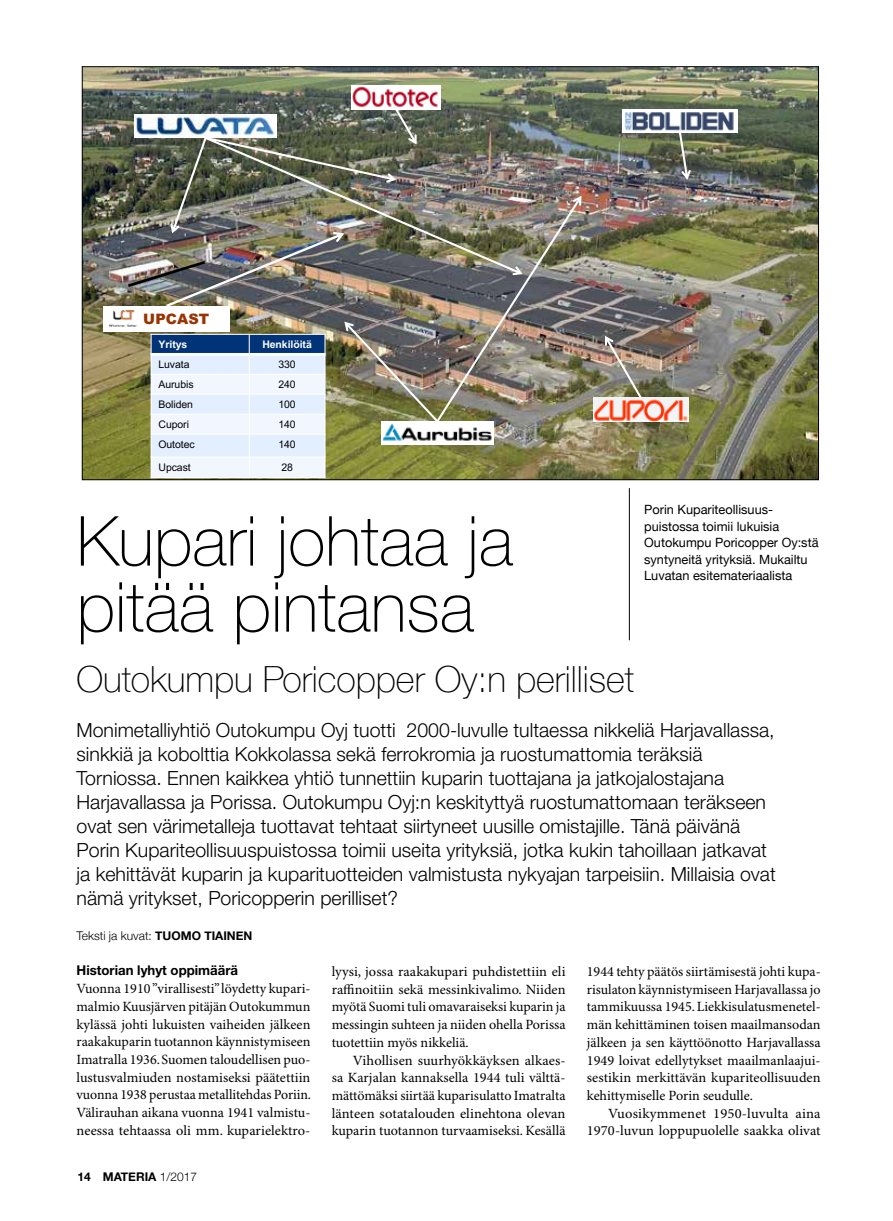
<style>
.page{position:relative;width:893px;height:1221px;background:#fff}
.page>*{position:absolute;margin:0;border:0;box-sizing:border-box;transform-origin:0 0}
.t1{font:100 69px/66px "Helvetica Neue";color:#000}
.t2{font:100 36px "Helvetica Neue";color:#000}
.t3{font:300 19.5px/24px "Helvetica Neue LT Pro";color:#000}
.t4{font:900 14.4px "Arial";letter-spacing:.005em;color:#930}
.t5{font:14.1px/17.7px "Minion Pro";color:#000;text-align:justify}
.t6{font:700 13.5px "Helvetica Neue LT Pro";color:#000}
.t7{font:12.75px/16.5px "Helvetica Neue";color:#000}
.t8{font:300 12px "Helvetica Neue";color:#000}
.t9{font:700 12px "Helvetica Neue";color:#000}
.t10{font:10.5px "Arial";letter-spacing:-.01em;color:#000}
.t11{font:700 10.5px "Arial";letter-spacing:-.005em;color:#fff}
.s1{font-weight:700}
.s2{font-weight:300}
</style>
<div class="page">
<img style="left:84px;top:68px;width:733px;height:410px">
<img style="left:352px;top:85px;width:88px;height:24px">
<img style="left:593px;top:397px;width:95px;height:24px">
<img style="left:381px;top:422px;width:112px;height:23px">
<img style="left:623px;top:109px;width:114px;height:24px">
<img style="left:605px;top:336px;width:37px;height:62px">
<svg style="left:679px;top:132px;width:12px;height:48px"></svg>
<div style="left:151px;top:414px;width:98px;height:20px;background:#f2f7ff"></div>
<div style="left:249px;top:414px;width:76px;height:20px;background:#f2f7ff"></div>
<div style="left:151px;top:434px;width:98px;height:23px;background:#e3eeff"></div>
<div style="left:249px;top:434px;width:76px;height:23px;background:#e3eeff"></div>
<div style="left:151px;top:457px;width:98px;height:20px;background:#f2f7ff"></div>
<div style="left:249px;top:457px;width:76px;height:20px;background:#f2f7ff"></div>
<hr style="left:249px;top:334px;width:1px;height:144px;background:#fff">
<hr style="left:151px;top:433px;width:175px;height:1px;background:#fff">
<hr style="left:151px;top:456px;width:175px;height:1px;background:#fff">
<hr style="left:151px;top:334px;width:1px;height:144px;background:#fff">
<hr style="left:324px;top:334px;width:2px;height:144px;background:#fff">
<hr style="left:151px;top:477px;width:175px;height:1px;background:#fff">
<div style="left:103px;top:306px;width:127px;height:25px;background:#fff"></div>
<img style="left:109px;top:310px;width:16px;height:16px">
<img style="left:125px;top:109px;width:456px;height:313px">
<hr style="left:629px;top:488px;width:1px;height:152px;background:#000">
<p class="t4" style="left:143px;top:308px;width:67px">UPCAST</p>
<p class="t11" style="left:159px;top:337px;width:30px">Yritys</p>
<p class="t11" style="left:262px;top:337px;width:51px">Henkilöitä</p>
<p class="t10" style="left:159px;top:357px;width:32px">Luvata</p>
<p class="t10" style="left:279px;top:357px;width:19px">330</p>
<p class="t10" style="left:159px;top:377px;width:37px">Aurubis</p>
<p class="t10" style="left:279px;top:377px;width:19px">240</p>
<p class="t10" style="left:159px;top:397px;width:36px">Boliden</p>
<p class="t10" style="left:279px;top:397px;width:19px">100</p>
<p class="t10" style="left:159px;top:417px;width:32px">Cupori</p>
<p class="t10" style="left:279px;top:417px;width:19px">140</p>
<p class="t10" style="left:159px;top:437px;width:38px">Outotec</p>
<p class="t10" style="left:279px;top:437px;width:19px">140</p>
<p class="t10" style="left:159px;top:460px;width:34px">Upcast</p>
<p class="t10" style="left:281px;top:460px;width:13px">28</p>
<p class="t7" style="left:644px;top:501px;width:176px">Porin Kupariteollisuus&shy;puistossa toimii lukuisia<br>Outokumpu Poricopper Oy:stä syntyneitä yrityksiä. Mukailtu<br>Luvatan esitemateriaalista</p>
<h1 class="t1" style="left:77px;top:505px;width:438px">Kupari johtaa ja pitää pintansa</h1>
<h2 class="t2" style="left:77px;top:652px;width:559px">Outokumpu Poricopper Oy:n perilliset</h2>
<p class="t3" style="left:77px;top:717px;width:701px">Monimetalliyhtiö Outokumpu Oyj tuotti 2000-luvulle tultaessa nikkeliä Harjavallassa, sinkkiä ja kobolttia Kokkolassa sekä ferrokromia ja ruostumattomia teräksiä Torniossa. Ennen kaikkea yhtiö tunnettiin kuparin tuottajana ja jatkojalostajana Harjavallassa ja Porissa. Outokumpu Oyj:n keskityttyä ruostumattomaan teräkseen ovat sen värimetalleja tuottavat tehtaat siirtyneet uusille omistajille. Tänä päivänä Porin Kupariteollisuuspuistossa toimii useita yrityksiä, jotka kukin tahoillaan jatkavat ja kehittävät kuparin ja kuparituotteiden valmistusta nykyajan tarpeisiin. Millaisia ovat nämä yritykset, Poricopperin perilliset?</p>
<p class="t8" style="left:77px;top:928px;width:177px">Teksti ja kuvat: <span class="s1">TUOMO TIAINEN</span></p>
<p class="t6" style="left:77px;top:962px;width:163px">Historian lyhyt oppimäärä</p>
<p class="t5" style="left:77px;top:980px;width:236px">Vuonna 1910 ”virallisesti” löydetty kupari&shy;malmio Kuusjärven pitäjän Outokummun kylässä johti lukuisten vaiheiden jälkeen raakakuparin tuotannon käynnistymiseen Imatralla 1936. Suomen taloudellisen puo&shy;lustusvalmiuden nostamiseksi päätettiin vuonna 1938 perustaa metallitehdas Poriin.<br>Välirauhan aikana vuonna 1941 valmistu&shy;neessa tehtaassa oli mm. kuparielektro-</p>
<p class="t9" style="left:78px;top:1168px;width:121px">14 MATERIA <span class="s2">1/2017</span></p>
<p class="t5" style="left:332px;top:963px;width:235px">lyysi, jossa raakakupari puhdistettiin eli raffinoitiin sekä messinkivalimo. Niiden myötä Suomi tuli omavaraiseksi kuparin ja messingin suhteen ja niiden ohella Porissa tuotettiin myös nikkeliä.</p>
<p class="t5" style="left:332px;top:1051px;width:235px;text-indent:21px">Vihollisen suurhyökkäyksen alkaes&shy;sa Karjalan kannaksella 1944 tuli välttä&shy;mättömäksi siirtää kuparisulatto Imatralta länteen sotatalouden elinehtona olevan kuparin tuotannon turvaamiseksi. Kesällä</p>
<p class="t5" style="left:587px;top:963px;width:235px">1944 tehty päätös siirtämisestä johti kupa&shy;risulaton käynnistymiseen Harjavallassa jo tammikuussa 1945. Liekkisulatusmenetel&shy;män kehittäminen toisen maailmansodan jälkeen ja sen käyttöönotto Harjavallassa 1949 loivat edellytykset maailmanlaajui&shy;sestikin merkittävän kupariteollisuuden kehittymiselle Porin seudulle.</p>
<p class="t5" style="left:587px;top:1104px;width:235px;text-align:right">Vuosikymmenet 1950-luvulta aina<br>1970-luvun loppupuolelle saakka olivat</p>
</div>
